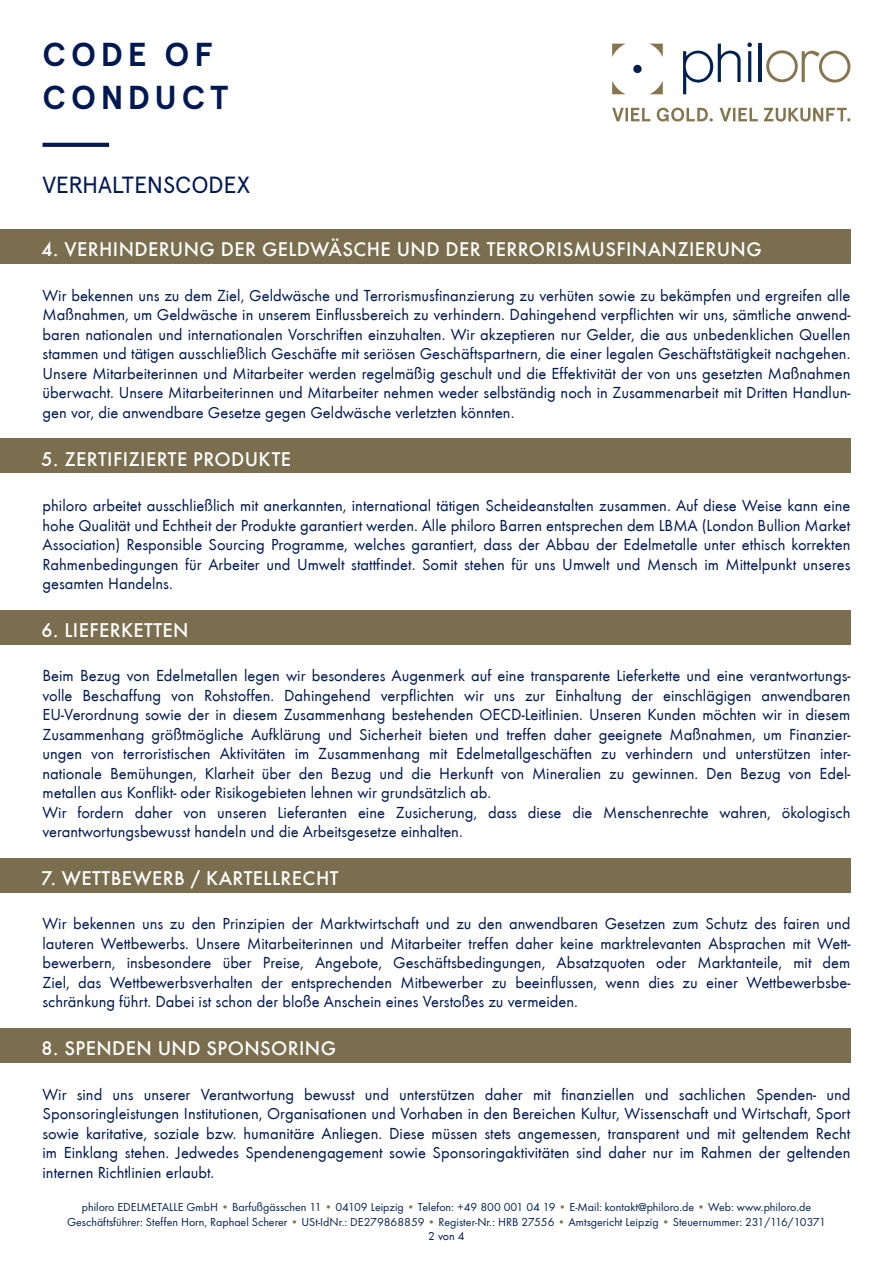
<style>
.page{position:relative;width:893px;height:1263px;background:#fff}
.page>*{position:absolute;margin:0;border:0;box-sizing:border-box;transform-origin:0 0}
.t1{font:700 33.15px/42.9px "Apercu";letter-spacing:.135em;color:#001954}
.t2{font:23.4px "Apercu";letter-spacing:-.015em;color:#001954}
.Balkentext{font:500 20.55px "Futura T";letter-spacing:.02em;color:#fff}
.Fliesstext{font:16.5px/19.5px "Futura T";color:#001954;text-align:justify}
.t3{font:12px/15px "Futura TOT Boo";color:#002052;text-align:center}
.t4{font:12px "Futura T";color:#001954}
.s1{color:#86754f}
</style>
<div class="page">
<svg style="left:43px;top:143px;width:66px;height:4px"></svg>
<div style="left:0;top:230px;width:850px;height:34px;background:#7a6e4e"></div>
<div style="left:0;top:439px;width:850px;height:34px;background:#7a6e4e"></div>
<div style="left:0;top:610px;width:850px;height:34px;background:#7a6e4e"></div>
<div style="left:0;top:858px;width:850px;height:34px;background:#7a6e4e"></div>
<div style="left:0;top:1029px;width:850px;height:34px;background:#7a6e4e"></div>
<svg style="left:683px;top:44px;width:58px;height:50px"></svg>
<svg style="left:747px;top:43px;width:5px;height:39px"></svg>
<hr style="left:759px;top:44px;width:3px;height:38px;background:#002052">
<div style="left:633px;top:65px;width:9px;height:8px;background:#002052;border-radius:50%"></div>
<svg style="left:766px;top:50px;width:84px;height:33px"></svg>
<svg style="left:612px;top:44px;width:13px;height:13px"></svg>
<svg style="left:650px;top:44px;width:13px;height:13px"></svg>
<svg style="left:612px;top:81px;width:13px;height:13px"></svg>
<svg style="left:650px;top:81px;width:13px;height:13px"></svg>
<svg style="left:612px;top:108px;width:238px;height:14px"></svg>
<h1 class="t1" style="left:43px;top:33px;width:187px">CODE OF<br>CONDUCT</h1>
<h2 class="t2" style="left:43px;top:171px;width:209px">VERHALTENSCODEX</h2>
<p class="Balkentext" style="left:41px;top:237px;width:722px">4. VERHINDERUNG DER GELDWÄSCHE UND DER TERRORISMUSFINANZIERUNG</p>
<p class="Fliesstext" style="left:43px;top:285px;width:809px">Wir bekennen uns zu dem Ziel, Geldwäsche und Terrorismusfinanzierung zu verhüten sowie zu bekämpfen und ergreifen alle Maßnahmen, um Geldwäsche in unserem Einflussbereich zu verhindern. Dahingehend verpflichten wir uns, sämtliche anwend&shy;baren nationalen und internationalen Vorschriften einzuhalten. Wir akzeptieren nur Gelder, die aus unbedenklichen Quellen stammen und tätigen ausschließlich Geschäfte mit seriösen Geschäftspartnern, die einer legalen Geschäftstätigkeit nachgehen.<br>Unsere Mitarbeiterinnen und Mitarbeiter werden regelmäßig geschult und die Effektivität der von uns gesetzten Maßnahmen überwacht. Unsere Mitarbeiterinnen und Mitarbeiter nehmen weder selbständig noch in Zusammenarbeit mit Dritten Handlun&shy;gen vor, die anwendbare Gesetze gegen Geldwäsche verletzten könnten.</p>
<p class="Balkentext" style="left:41px;top:447px;width:251px">5. ZERTIFIZIERTE PRODUKTE</p>
<p class="Fliesstext" style="left:43px;top:496px;width:809px">philoro arbeitet ausschließlich mit anerkannten, international tätigen Scheideanstalten zusammen. Auf diese Weise kann eine hohe Qualität und Echtheit der Produkte garantiert werden. Alle philoro Barren entsprechen dem LBMA (London Bullion Market Association) Responsible Sourcing Programme, welches garantiert, dass der Abbau der Edelmetalle unter ethisch korrekten Rahmenbedingungen für Arbeiter und Umwelt stattfindet. Somit stehen für uns Umwelt und Mensch im Mittelpunkt unseres gesamten Handelns.</p>
<p class="Balkentext" style="left:41px;top:618px;width:149px">6. LIEFERKETTEN</p>
<p class="Fliesstext" style="left:43px;top:666px;width:809px">Beim Bezug von Edelmetallen legen wir besonderes Augenmerk auf eine transparente Lieferkette und eine verantwortungs&shy;volle Beschaffung von Rohstoffen. Dahingehend verpflichten wir uns zur Einhaltung der einschlägigen anwendbaren EU-Verordnung sowie der in diesem Zusammenhang bestehenden OECD-Leitlinien. Unseren Kunden möchten wir in diesem Zusammenhang größtmögliche Aufklärung und Sicherheit bieten und treffen daher geeignete Maßnahmen, um Finanzier&shy;ungen von terroristischen Aktivitäten im Zusammenhang mit Edelmetallgeschäften zu verhindern und unterstützen inter&shy;nationale Bemühungen, Klarheit über den Bezug und die Herkunft von Mineralien zu gewinnen. Den Bezug von Edel&shy;metallen aus Konflikt- oder Risikogebieten lehnen wir grundsätzlich ab.</p>
<p class="Fliesstext" style="left:43px;top:802px;width:809px">Wir fordern daher von unseren Lieferanten eine Zusicherung, dass diese die Menschenrechte wahren, ökologisch verantwortungsbewusst handeln und die Arbeitsgesetze einhalten.</p>
<p class="Balkentext" style="left:41px;top:866px;width:299px">7. WETTBEWERB / KARTELLRECHT</p>
<p class="Fliesstext" style="left:43px;top:914px;width:809px">Wir bekennen uns zu den Prinzipien der Marktwirtschaft und zu den anwendbaren Gesetzen zum Schutz des fairen und lauteren Wettbewerbs. Unsere Mitarbeiterinnen und Mitarbeiter treffen daher keine marktrelevanten Absprachen mit Wett&shy;bewerbern, insbesondere über Preise, Angebote, Geschäftsbedingungen, Absatzquoten oder Marktanteile, mit dem Ziel, das Wettbewerbsverhalten der entsprechenden Mitbewerber zu beeinflussen, wenn dies zu einer Wettbewerbsbe&shy;schränkung führt. Dabei ist schon der bloße Anschein eines Verstoßes zu vermeiden.</p>
<p class="Balkentext" style="left:41px;top:1036px;width:296px">8. SPENDEN UND SPONSORING</p>
<p class="Fliesstext" style="left:43px;top:1084px;width:809px">Wir sind uns unserer Verantwortung bewusst und unterstützen daher mit finanziellen und sachlichen Spenden- und Sponsoringleistungen Institutionen, Organisationen und Vorhaben in den Bereichen Kultur, Wissenschaft und Wirtschaft, Sport sowie karitative, soziale bzw. humanitäre Anliegen. Diese müssen stets angemessen, transparent und mit geltendem Recht im Einklang stehen. Jedwedes Spendenengagement sowie Sponsoringaktivitäten sind daher nur im Rahmen der geltenden internen Richtlinien erlaubt.</p>
<p class="t3" style="left:67px;top:1199px;width:760px">philoro EDELMETALLE GmbH <span class="s1">•</span> Barfußgässchen 11 <span class="s1">•</span> 04109 Leipzig <span class="s1">•</span> Telefon: +49 800 001 04 19 <span class="s1">•</span> E-Mail: kontakt@philoro.de <span class="s1">•</span> Web: www.philoro.de<br>Geschäftsführer: Steffen Horn, Raphael Scherer <span class="s1">•</span> USt-IdNr.: DE279868859 <span class="s1">•</span> Register-Nr.: HRB 27556 <span class="s1">•</span> Amtsgericht Leipzig <span class="s1">•</span> Steuernummer: 231/116/10371</p>
<p class="t4" style="left:428px;top:1229px;width:38px">2 von 4</p>
</div>
